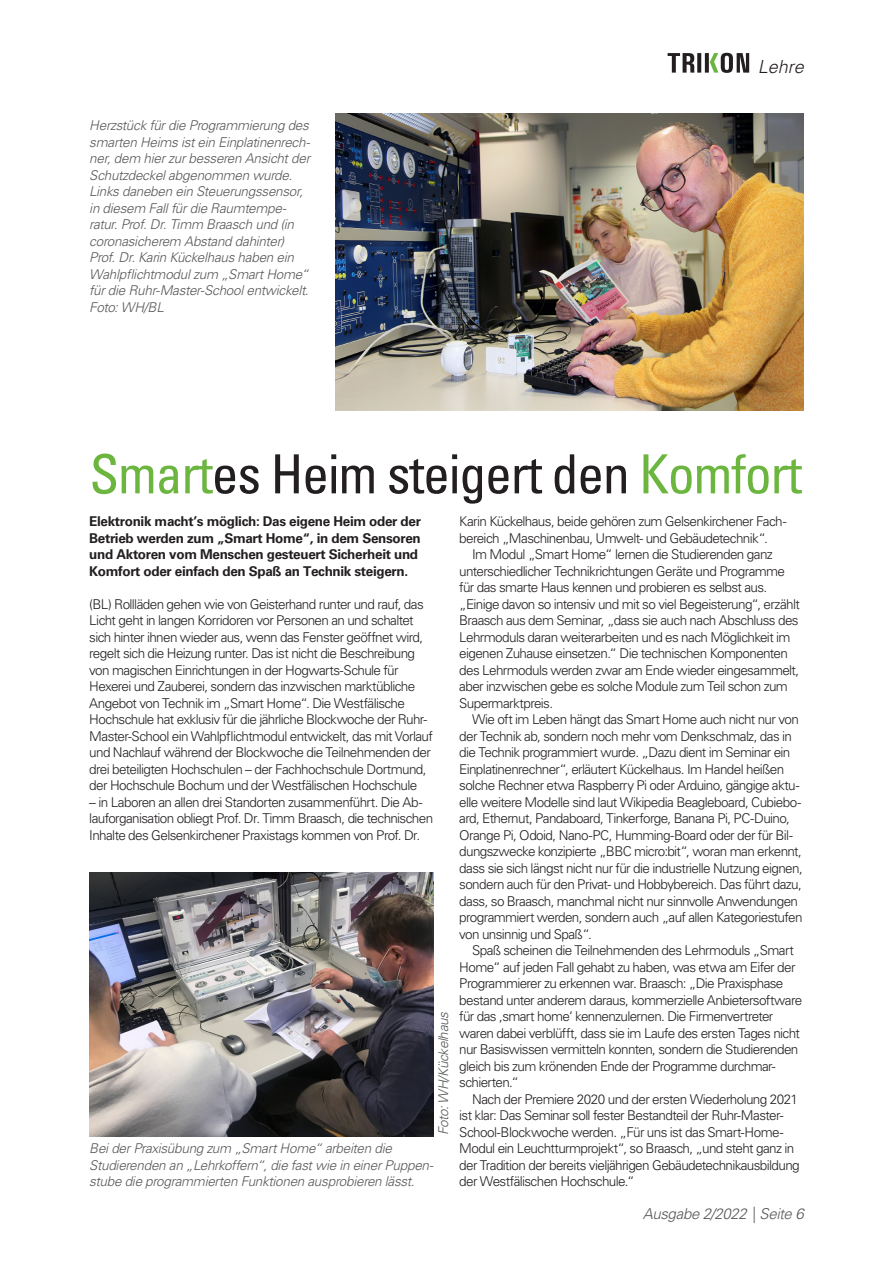
<style>
.page{position:relative;width:893px;height:1263px;background:#fff}
.page>*{position:absolute;margin:0;border:0;box-sizing:border-box;transform-origin:0 0}
.Headline_36{font:condensed 54px "Univers LT Std";letter-spacing:-.025em;color:#231f20}
.t1{font:italic 300 18px "Univers LT Std";color:#231f20}
.t2{font:italic 300 15px "Univers LT Std";letter-spacing:-.025em;color:#57585a}
.FließtextEinrück{font:300 13.5px/16.5px "Univers LT Std";letter-spacing:-.045em;color:#231f20}
.Fließtext{font:300 13.5px/16.5px "Univers LT Std";letter-spacing:-.045em;color:#231f20}
.Bildtext_Titel_80{font:italic 300 13.5px/16.5px "Univers LT Std";letter-spacing:-.02em;color:#57585a}
.Aufmacher{font:700 13.5px/16.5px "Univers LT Std";letter-spacing:-.025em;color:#231f20}
.s1{color:#6cb640}
</style>
<div class="page">
<svg style="left:668px;top:53px;width:81px;height:20px"></svg>
<img style="left:89px;top:873px;width:345px;height:264px">
<img style="left:336px;top:114px;width:468px;height:297px">
<p class="Bildtext_Titel_80" style="left:89px;top:117px;width:222px">Herzstück für die Programmierung des smarten Heims ist ein Einplatinenrech&shy;ner, dem hier zur besseren Ansicht der Schutzdeckel abgenommen wurde.<br>Links daneben ein Steuerungssensor, in diesem Fall für die Raumtempe&shy;ratur. Prof. Dr. Timm Braasch und (in coronasicherem Abstand dahinter)<br>Prof. Dr. Karin Kückelhaus haben ein Wahlpflichtmodul zum „Smart Home“ für die Ruhr-Master-School entwickelt.<br>Foto: WH/BL</p>
<h2 class="t1" style="left:758px;top:56px;width:48px">Lehre</h2>
<p class="Headline_36" style="left:89px;top:440px;width:714px"><span class="s1">Smart</span>es Heim steigert den <span class="s1">Komfort</span></p>
<p class="Aufmacher" style="left:89px;top:513px;width:333px">Elektronik macht’s möglich: Das eigene Heim oder der Betrieb werden zum „Smart Home“, in dem Sensoren und Aktoren vom Menschen gesteuert Sicherheit und Komfort oder einfach den Spaß an Technik steigern.</p>
<p class="Fließtext" style="left:89px;top:596px;width:345px">(BL) Rollläden gehen wie von Geisterhand runter und rauf, das Licht geht in langen Korridoren vor Personen an und schaltet sich hinter ihnen wieder aus, wenn das Fenster geöffnet wird, regelt sich die Heizung runter. Das ist nicht die Beschreibung von magischen Einrichtungen in der Hogwarts-Schule für Hexerei und Zauberei, sondern das inzwischen marktübliche Angebot von Technik im „Smart Home“. Die Westfälische Hochschule hat exklusiv für die jährliche Blockwoche der Ruhr-Master-School ein Wahlpflichtmodul entwickelt, das mit Vorlauf und Nachlauf während der Blockwoche die Teilnehmenden der drei beteiligten Hochschulen – der Fachhochschule Dortmund, der Hochschule Bochum und der Westfälischen Hochschule</p>
<p class="Fließtext" style="left:89px;top:794px;width:345px">– in Laboren an allen drei Standorten zusammenführt. Die Ab&shy;lauforganisation obliegt Prof. Dr. Timm Braasch, die technischen<br>Inhalte des Gelsenkirchener Praxistags kommen von Prof. Dr.</p>
<p class="Bildtext_Titel_80" style="left:435px;top:1135px;width:125px;rotate:-90deg">Foto: WH/Kückelhaus</p>
<p class="Bildtext_Titel_80" style="left:89px;top:1140px;width:346px">Bei der Praxisübung zum „Smart Home“ arbeiten die<br>Studierenden an „Lehrkoffern“, die fast wie in einer Puppen&shy;stube die programmierten Funktionen ausprobieren lässt.</p>
<p class="Fließtext" style="left:459px;top:513px;width:329px">Karin Kückelhaus, beide gehören zum Gelsenkirchener Fach&shy;bereich „Maschinenbau, Umwelt- und Gebäudetechnik“.</p>
<p class="FließtextEinrück" style="left:459px;top:546px;width:342px;text-indent:13px">Im Modul „Smart Home“ lernen die Studierenden ganz unterschiedlicher Technikrichtungen Geräte und Programme für das smarte Haus kennen und probieren es selbst aus. „Einige davon so intensiv und mit so viel Begeisterung“, erzählt Braasch aus dem Seminar, „dass sie auch nach Abschluss des Lehrmoduls daran weiterarbeiten und es nach Möglichkeit im eigenen Zuhause einsetzen.“ Die technischen Komponenten des Lehrmoduls werden zwar am Ende wieder eingesammelt, aber inzwischen gebe es solche Module zum Teil schon zum Supermarktpreis.</p>
<p class="FließtextEinrück" style="left:459px;top:711px;width:345px;text-indent:13px">Wie oft im Leben hängt das Smart Home auch nicht nur von der Technik ab, sondern noch mehr vom Denkschmalz, das in die Technik programmiert wurde. „Dazu dient im Seminar ein Einplatinenrechner“, erläutert Kückelhaus. Im Handel heißen solche Rechner etwa Raspberry Pi oder Arduino, gängige aktu&shy;elle weitere Modelle sind laut Wikipedia Beagleboard, Cubiebo&shy;ard, Ethernut, Pandaboard, Tinkerforge, Banana Pi, PC-Duino, Orange Pi, Odoid, Nano-PC, Humming-Board oder der für Bil&shy;dungszwecke konzipierte „BBC micro:bit“, woran man erkennt, dass sie sich längst nicht nur für die industrielle Nutzung eignen, sondern auch für den Privat- und Hobbybereich. Das führt dazu, dass, so Braasch, manchmal nicht nur sinnvolle Anwendungen programmiert werden, sondern auch „auf allen Kategoriestufen von unsinnig und Spaß“.</p>
<p class="FließtextEinrück" style="left:459px;top:942px;width:344px;text-indent:13px">Spaß scheinen die Teilnehmenden des Lehrmoduls „Smart Home“ auf jeden Fall gehabt zu haben, was etwa am Eifer der Programmierer zu erkennen war. Braasch: „Die Praxisphase bestand unter anderem daraus, kommerzielle Anbietersoftware für das ,smart home‘ kennenzulernen. Die Firmenvertreter waren dabei verblüfft, dass sie im Laufe des ersten Tages nicht nur Basiswissen vermitteln konnten, sondern die Studierenden gleich bis zum krönenden Ende der Programme durchmar&shy;schierten.“</p>
<p class="FließtextEinrück" style="left:459px;top:1091px;width:342px;text-indent:13px">Nach der Premiere 2020 und der ersten Wiederholung 2021 ist klar: Das Seminar soll fester Bestandteil der Ruhr-Master-School-Blockwoche werden. „Für uns ist das Smart-Home-Modul ein Leuchtturmprojekt“, so Braasch, „und steht ganz in der Tradition der bereits vieljährigen Gebäudetechnikausbildung der Westfälischen Hochschule.“</p>
<p class="t2" style="left:643px;top:1205px;width:162px">Ausgabe 2/2022 | Seite 6</p>
</div>
